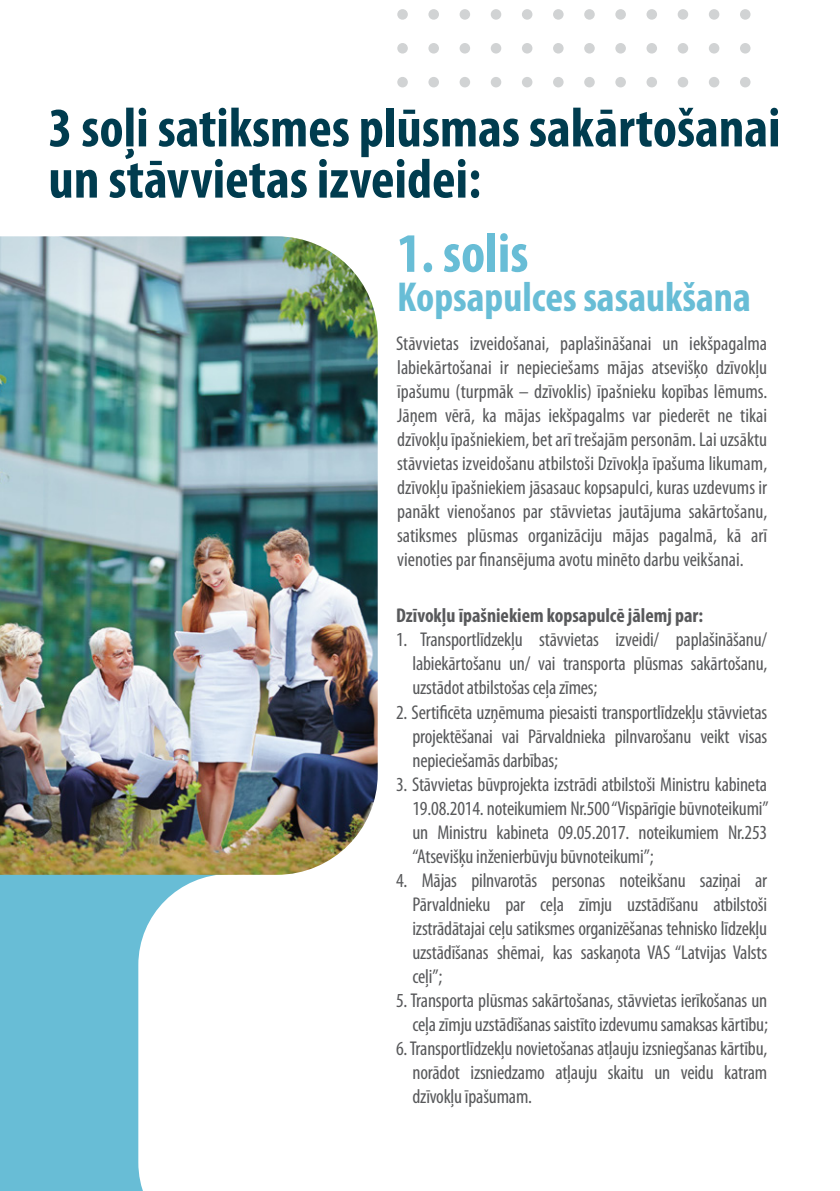
<style>
.page{position:relative;width:840px;height:1191px;background:#fff}
.page>*{position:absolute;margin:0;border:0;box-sizing:border-box;transform-origin:0 0}
.t1{font:700 condensed 56px/51.2px "Myriad Pro";color:#003c4f}
.t2{font:700 condensed 56px "Myriad Pro";color:#68bdd6}
.t3{font:700 condensed 42px "Myriad Pro";color:#68bdd6}
.t4{font:condensed 20px/24px "Myriad Pro";letter-spacing:-.01em;color:#58595b;text-align:justify}
.t5{font:700 condensed 20px "Myriad Pro";color:#58595b}
</style>
<div class="page">
<div style="left:0;top:830px;width:232px;height:361px;background:#68bdd6"></div>
<div style="left:138px;top:874px;width:151px;height:317px;background:#fff"></div>
<img style="left:0;top:236px;width:377px;height:638px">
<div style="left:397px;top:77px;width:10px;height:10px;background:#d1d3d4;border-radius:50%"></div>
<div style="left:397px;top:43px;width:10px;height:11px;background:#d1d3d4;border-radius:50%"></div>
<div style="left:397px;top:9px;width:10px;height:11px;background:#d1d3d4;border-radius:50%"></div>
<div style="left:428px;top:77px;width:10px;height:10px;background:#d1d3d4;border-radius:50%"></div>
<div style="left:428px;top:43px;width:10px;height:11px;background:#d1d3d4;border-radius:50%"></div>
<div style="left:428px;top:9px;width:10px;height:11px;background:#d1d3d4;border-radius:50%"></div>
<div style="left:459px;top:77px;width:11px;height:10px;background:#d1d3d4;border-radius:50%"></div>
<div style="left:459px;top:43px;width:11px;height:11px;background:#d1d3d4;border-radius:50%"></div>
<div style="left:459px;top:9px;width:11px;height:11px;background:#d1d3d4;border-radius:50%"></div>
<div style="left:490px;top:77px;width:11px;height:10px;background:#d1d3d4;border-radius:50%"></div>
<div style="left:490px;top:43px;width:11px;height:11px;background:#d1d3d4;border-radius:50%"></div>
<div style="left:490px;top:9px;width:11px;height:11px;background:#d1d3d4;border-radius:50%"></div>
<div style="left:521px;top:77px;width:11px;height:10px;background:#d1d3d4;border-radius:50%"></div>
<div style="left:521px;top:43px;width:11px;height:11px;background:#d1d3d4;border-radius:50%"></div>
<div style="left:521px;top:9px;width:11px;height:11px;background:#d1d3d4;border-radius:50%"></div>
<div style="left:552px;top:77px;width:11px;height:10px;background:#d1d3d4;border-radius:50%"></div>
<div style="left:552px;top:43px;width:11px;height:11px;background:#d1d3d4;border-radius:50%"></div>
<div style="left:552px;top:9px;width:11px;height:11px;background:#d1d3d4;border-radius:50%"></div>
<div style="left:584px;top:77px;width:10px;height:10px;background:#d1d3d4;border-radius:50%"></div>
<div style="left:584px;top:43px;width:10px;height:11px;background:#d1d3d4;border-radius:50%"></div>
<div style="left:584px;top:9px;width:10px;height:11px;background:#d1d3d4;border-radius:50%"></div>
<div style="left:615px;top:77px;width:10px;height:10px;background:#d1d3d4;border-radius:50%"></div>
<div style="left:615px;top:43px;width:10px;height:11px;background:#d1d3d4;border-radius:50%"></div>
<div style="left:615px;top:9px;width:10px;height:11px;background:#d1d3d4;border-radius:50%"></div>
<div style="left:646px;top:77px;width:10px;height:10px;background:#d1d3d4;border-radius:50%"></div>
<div style="left:646px;top:43px;width:10px;height:11px;background:#d1d3d4;border-radius:50%"></div>
<div style="left:646px;top:9px;width:10px;height:11px;background:#d1d3d4;border-radius:50%"></div>
<div style="left:677px;top:77px;width:10px;height:10px;background:#d1d3d4;border-radius:50%"></div>
<div style="left:677px;top:43px;width:10px;height:11px;background:#d1d3d4;border-radius:50%"></div>
<div style="left:677px;top:9px;width:10px;height:11px;background:#d1d3d4;border-radius:50%"></div>
<div style="left:708px;top:77px;width:11px;height:10px;background:#d1d3d4;border-radius:50%"></div>
<div style="left:708px;top:43px;width:11px;height:11px;background:#d1d3d4;border-radius:50%"></div>
<div style="left:708px;top:9px;width:11px;height:11px;background:#d1d3d4;border-radius:50%"></div>
<div style="left:739px;top:77px;width:11px;height:10px;background:#d1d3d4;border-radius:50%"></div>
<div style="left:739px;top:43px;width:11px;height:11px;background:#d1d3d4;border-radius:50%"></div>
<div style="left:739px;top:9px;width:11px;height:11px;background:#d1d3d4;border-radius:50%"></div>
<h1 class="t1" style="left:48px;top:103px;width:733px">3 soļi satiksmes plūsmas sakārtošanai un stāvvietas izveidei:</h1>
<h1 class="t2" style="left:397px;top:222px;width:133px">1. solis</h1>
<h2 class="t3" style="left:397px;top:274px;width:355px">Kopsapulces sasaukšana</h2>
<p class="t4" style="left:396px;top:331px;width:372px">Stāvvietas izveidošanai, paplašināšanai un iekšpagalma labiekārtošanai ir nepieciešams mājas atsevišķo dzīvokļu īpašumu (turpmāk – dzīvoklis) īpašnieku kopības lēmums.<br>Jāņem vērā, ka mājas iekšpagalms var piederēt ne tikai dzīvokļu īpašniekiem, bet arī trešajām personām. Lai uzsāktu stāvvietas izveidošanu atbilstoši Dzīvokļa īpašuma likumam, dzīvokļu īpašniekiem jāsasauc kopsapulci, kuras uzdevums ir panākt vienošanos par stāvvietas jautājuma sakārtošanu, satiksmes plūsmas organizāciju mājas pagalmā, kā arī vienoties par finansējuma avotu minēto darbu veikšanai.</p>
<p class="t5" style="left:396px;top:605px;width:308px">Dzīvokļu īpašniekiem kopsapulcē jālemj par:</p>
<p class="t4" style="left:412px;top:628px;width:356px;text-indent:-16px">1. Transportlīdzekļu stāvvietas izveidi/ paplašināšanu/ labiekārtošanu un/ vai transporta plūsmas sakārtošanu, uzstādot atbilstošas ceļa zīmes;</p>
<p class="t4" style="left:412px;top:700px;width:356px;text-indent:-16px">2. Sertificēta uzņēmuma piesaisti transportlīdzekļu stāvvietas projektēšanai vai Pārvaldnieka pilnvarošanu veikt visas nepieciešamās darbības;</p>
<p class="t4" style="left:412px;top:772px;width:357px;text-indent:-16px">3. Stāvvietas būvprojekta izstrādi atbilstoši Ministru kabineta 19.08.2014. noteikumiem Nr.500 “Vispārīgie būvnoteikumi” un Ministru kabineta 09.05.2017. noteikumiem Nr.253 “Atsevišķu inženierbūvju būvnoteikumi”;</p>
<p class="t4" style="left:412px;top:868px;width:356px;text-indent:-16px">4. Mājas pilnvarotās personas noteikšanu saziņai ar Pārvaldnieku par ceļa zīmju uzstādīšanu atbilstoši izstrādātajai ceļu satiksmes organizēšanas tehnisko līdzekļu uzstādīšanas shēmai, kas saskaņota VAS “Latvijas Valsts ceļi”;</p>
<p class="t4" style="left:396px;top:988px;width:373px;text-align:right">5. Transporta plūsmas sakārtošanas, stāvvietas ierīkošanas un ceļa zīmju uzstādīšanas saistīto izdevumu samaksas kārtību;</p>
<p class="t4" style="left:412px;top:1036px;width:356px;text-indent:-16px">6. Transportlīdzekļu novietošanas atļauju izsniegšanas kārtību, norādot izsniedzamo atļauju skaitu un veidu katram dzīvokļu īpašumam.</p>
</div>
